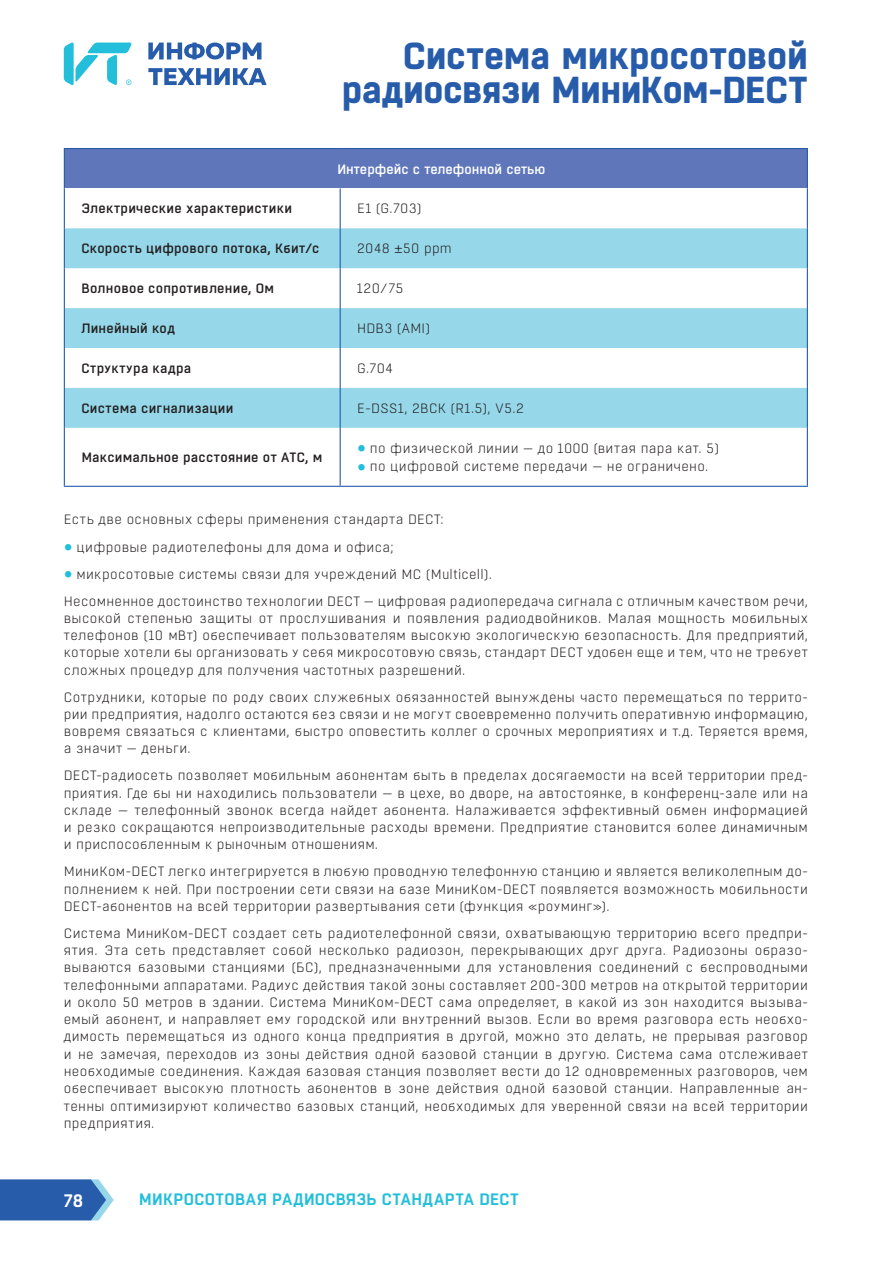
<style>
.page{position:relative;width:893px;height:1263px;background:#fff}
.page>*{position:absolute;margin:0;border:0;box-sizing:border-box;transform-origin:0 0}
.t1{font:700 37.5px/34.5px "Boxed";letter-spacing:-.01em;color:#275caa;text-align:right}
.t2{font:600 18px "Boxed";color:#fff}
.t3{font:600 16.5px "Boxed";letter-spacing:.02em;color:#23bfda}
.Текст__влево{font:300 13.5px/17.2px "Boxed";letter-spacing:.02em;color:#231f20;text-align:justify}
.Текст__влево-2{font:500 13.5px "Boxed";letter-spacing:.02em;color:#231f20}
.Футер__влево{font:500 13.5px "Boxed";letter-spacing:.015em;color:#231f20}
.Подзаголовки{font:500 13.5px "Boxed";color:#fff}
.s1{font-family:"Myriad Pro";font-weight:400}
.s2{font-family:"Calibri";font-weight:700;font-size:18px;color:#23bfda}
</style>
<div class="page">
<svg style="left:148px;top:43px;width:113px;height:16px"></svg>
<svg style="left:148px;top:68px;width:119px;height:17px"></svg>
<svg style="left:64px;top:42px;width:68px;height:43px"></svg>
<svg style="left:0;top:1179px;width:114px;height:41px;background:#3e70b4"></svg>
<div style="left:64px;top:149px;width:743px;height:39px;background:#5f77ba"></div>
<svg style="left:65px;top:228px;width:742px;height:200px;fill:#96d8e9"></svg>
<hr style="left:340px;top:428px;width:1px;height:58px;background:#275caa">
<hr style="left:64px;top:148px;width:276px;height:1px;background:#275caa">
<hr style="left:340px;top:148px;width:468px;height:1px;background:#275caa">
<hr style="left:64px;top:149px;width:1px;height:39px;background:#275caa">
<hr style="left:807px;top:149px;width:1px;height:39px;background:#275caa">
<hr style="left:340px;top:188px;width:1px;height:40px;background:#275caa">
<hr style="left:340px;top:228px;width:1px;height:40px;background:#275caa">
<hr style="left:340px;top:268px;width:1px;height:40px;background:#275caa">
<hr style="left:340px;top:308px;width:1px;height:40px;background:#275caa">
<hr style="left:340px;top:348px;width:1px;height:40px;background:#275caa">
<hr style="left:340px;top:388px;width:1px;height:40px;background:#275caa">
<hr style="left:64px;top:188px;width:1px;height:40px;background:#275caa">
<hr style="left:807px;top:188px;width:1px;height:40px;background:#275caa">
<hr style="left:64px;top:228px;width:1px;height:40px;background:#275caa">
<hr style="left:807px;top:228px;width:1px;height:40px;background:#275caa">
<hr style="left:64px;top:268px;width:1px;height:40px;background:#275caa">
<hr style="left:807px;top:268px;width:1px;height:40px;background:#275caa">
<hr style="left:64px;top:308px;width:1px;height:40px;background:#275caa">
<hr style="left:807px;top:308px;width:1px;height:40px;background:#275caa">
<hr style="left:64px;top:348px;width:1px;height:40px;background:#275caa">
<hr style="left:807px;top:348px;width:1px;height:40px;background:#275caa">
<hr style="left:64px;top:388px;width:1px;height:40px;background:#275caa">
<hr style="left:807px;top:388px;width:1px;height:40px;background:#275caa">
<hr style="left:64px;top:428px;width:1px;height:58px;background:#275caa">
<hr style="left:807px;top:428px;width:1px;height:58px;background:#275caa">
<hr style="left:64px;top:486px;width:276px;height:1px;background:#275caa">
<hr style="left:340px;top:486px;width:468px;height:1px;background:#275caa">
<p class="t1" style="left:342px;top:40px;width:468px">Система микросотовой радиосвязи МиниКом-DECT</p>
<p class="Подзаголовки" style="left:337px;top:160px;width:209px">Интерфейс с телефонной сетью</p>
<p class="Текст__влево-2" style="left:81px;top:200px;width:212px">Электрические характеристики</p>
<p class="Текст__влево" style="left:357px;top:200px;width:66px">E1 (G.703)</p>
<p class="Текст__влево-2" style="left:81px;top:240px;width:239px">Скорость цифрового потока, Кбит/c</p>
<p class="Текст__влево" style="left:357px;top:240px;width:96px">2048 <span class="s1">±</span>50 ppm</p>
<p class="Текст__влево-2" style="left:81px;top:280px;width:194px">Волновое сопротивление, Ом</p>
<p class="Текст__влево" style="left:357px;top:280px;width:48px">120/75</p>
<p class="Текст__влево-2" style="left:81px;top:320px;width:95px">Линейный код</p>
<p class="Текст__влево" style="left:357px;top:320px;width:74px">HDB3 (AMI)</p>
<p class="Текст__влево-2" style="left:81px;top:360px;width:112px">Структура кадра</p>
<p class="Текст__влево" style="left:357px;top:360px;width:37px">G.704</p>
<p class="Текст__влево-2" style="left:81px;top:400px;width:154px">Система сигнализации</p>
<p class="Текст__влево" style="left:357px;top:400px;width:168px">E-DSS1, 2ВСК (R1.5), V5.2</p>
<p class="Футер__влево" style="left:81px;top:449px;width:243px">Максимальное расстояние от АТС, м</p>
<p class="Текст__влево" style="left:357px;top:440px;width:363px"><span class="s2">•</span> по физической линии — до 1000 (витая пара кат. 5)</p>
<p class="Текст__влево" style="left:357px;top:458px;width:353px"><span class="s2">•</span> по цифровой системе передачи — не ограничено.</p>
<p class="Текст__влево" style="left:64px;top:511px;width:381px">Есть две основных сферы применения стандарта DECT:</p>
<p class="Текст__влево" style="left:64px;top:538px;width:331px"><span class="s2">•</span> цифровые радиотелефоны для дома и офиса;</p>
<p class="Текст__влево" style="left:64px;top:565px;width:430px"><span class="s2">•</span> микросотовые системы связи для учреждений МС (Multicell).</p>
<p class="Текст__влево" style="left:64px;top:592px;width:746px">Несомненное достоинство технологии DECT — цифровая радиопередача сигнала с отличным качеством речи, высокой степенью защиты от прослушивания и появления радиодвойников. Малая мощность мобильных телефонов (10 мВт) обеспечивает пользователям высокую экологическую безопасность. Для предприятий, которые хотели бы организовать у себя микросотовую связь, стандарт DECT удобен еще и тем, что не требует сложных процедур для получения частотных разрешений.</p>
<p class="Текст__влево" style="left:64px;top:688px;width:746px">Сотрудники, которые по роду своих служебных обязанностей вынуждены часто перемещаться по террито&shy;рии предприятия, надолго остаются без связи и не могут своевременно получить оперативную информацию, вовремя связаться с клиентами, быстро оповестить коллег о срочных мероприятиях и т.д. Теряется время, а значит — деньги.</p>
<p class="Текст__влево" style="left:64px;top:767px;width:746px">DECT-радиосеть позволяет мобильным абонентам быть в пределах досягаемости на всей территории пред&shy;приятия. Где бы ни находились пользователи — в цехе, во дворе, на автостоянке, в конференц-зале или на складе — телефонный звонок всегда найдет абонента. Налаживается эффективный обмен информацией и резко сокращаются непроизводительные расходы времени. Предприятие становится более динамичным и приспособленным к рыночным отношениям.</p>
<p class="Текст__влево" style="left:64px;top:863px;width:746px">МиниКом-DECT легко интегрируется в любую проводную телефонную станцию и является великолепным до&shy;полнением к ней. При построении сети связи на базе МиниКом-DECT появляется возможность мобильности DECT-абонентов на всей территории развертывания сети (функция «роуминг»).</p>
<p class="Текст__влево" style="left:64px;top:925px;width:746px">Система МиниКом-DECT создает сеть радиотелефонной связи, охватывающую территорию всего предпри&shy;ятия. Эта сеть представляет собой несколько радиозон, перекрывающих друг друга. Радиозоны образо&shy;вываются базовыми станциями (БС), предназначенными для установления соединений с беспроводными телефонными аппаратами. Радиус действия такой зоны составляет 200-300 метров на открытой территории и около 50 метров в здании. Система МиниКом-DECT сама определяет, в какой из зон находится вызыва&shy;емый абонент, и направляет ему городской или внутренний вызов. Если во время разговора есть необхо&shy;димость перемещаться из одного конца предприятия в другой, можно это делать, не прерывая разговор и не замечая, переходов из зоны действия одной базовой станции в другую. Система сама отслеживает необходимые соединения. Каждая базовая станция позволяет вести до 12 одновременных разговоров, чем обеспечивает высокую плотность абонентов в зоне действия одной базовой станции. Направленные ан&shy;тенны оптимизируют количество базовых станций, необходимых для уверенной связи на всей территории предприятия.</p>
<h2 class="t2" style="left:64px;top:1188px;width:21px">78</h2>
<p class="t3" style="left:139px;top:1189px;width:381px">МИКРОСОТОВАЯ РАДИОСВЯЗЬ СТАНДАРТА DECT</p>
</div>
